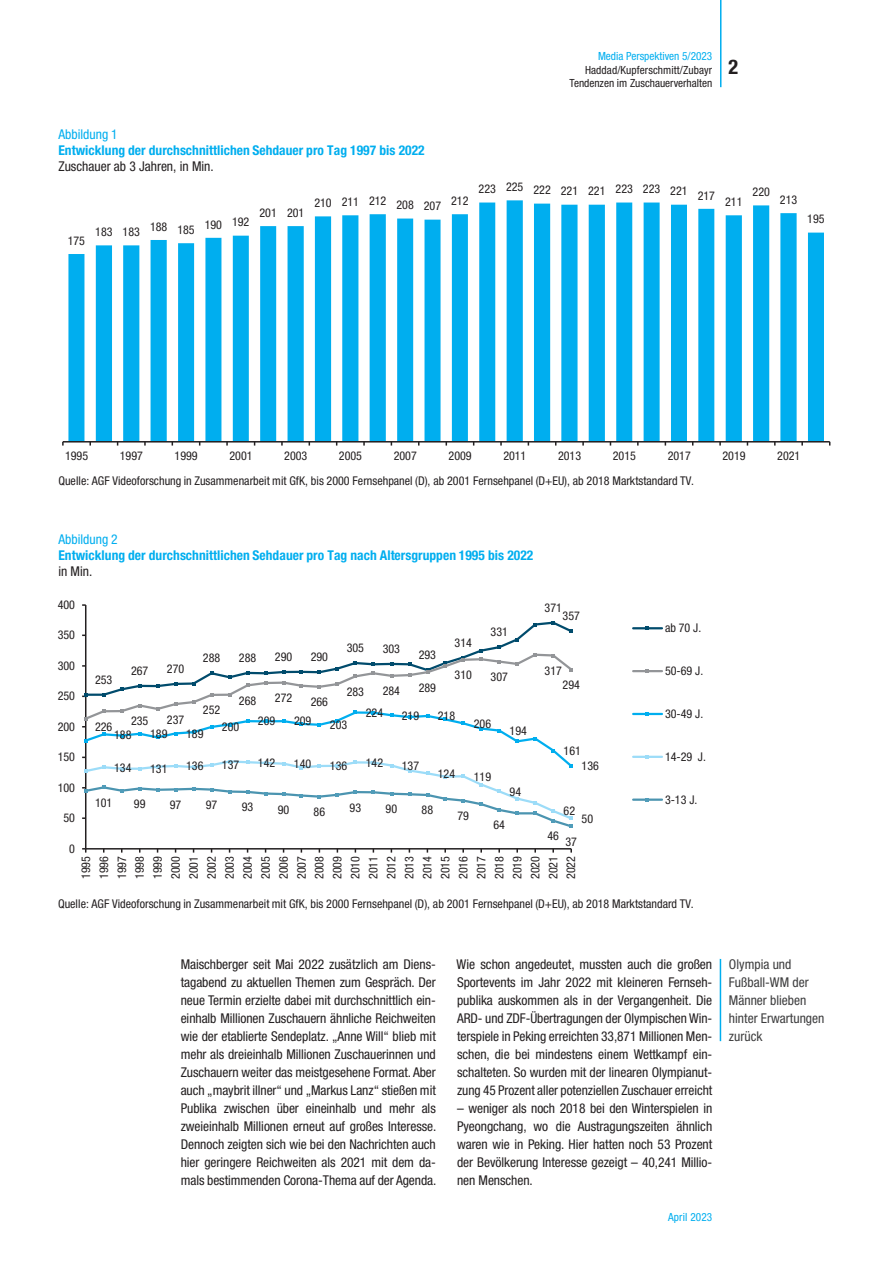
<style>
.page{position:relative;width:893px;height:1263px;background:#fff}
.page>*{position:absolute;margin:0;border:0;box-sizing:border-box;transform-origin:0 0}
.t1{font:700 condensed 20.25px "Helvetica Neue LT Std";color:#231f20}
.t2{font:condensed 13.5px/18px "Helvetica Neue LT Std";letter-spacing:-.005em;color:#231f20;text-align:justify}
.t3{font:700 condensed 13.5px "Helvetica Neue LT Std";letter-spacing:.005em;color:#00aeef}
.t4{font:condensed 13.5px/18px "Helvetica Neue LT Std";color:#3e3e3f}
.t5{font:condensed 13.5px "Helvetica Neue LT Std";letter-spacing:.005em;color:#00aeef}
.t6{font:condensed 12px/18px "Helvetica Neue LT Std";color:#231f20;text-align:justify}
.t7{font:condensed 11.25px/13.5px "Helvetica Neue LT Std";color:#231f20;text-align:right}
.t8{font:condensed 11.25px "Helvetica Neue LT Std";color:#00aeef}
</style>
<div class="page">
<hr style="left:720px;top:0;width:1px;height:87px;background:#00aeef">
<hr style="left:720px;top:959px;width:1px;height:82px;background:#00aeef">
<svg style="left:68px;top:200px;width:756px;height:241px"></svg>
<hr style="left:63px;top:441px;width:767px;height:1px;background:#231f20">
<hr style="left:85px;top:605px;width:1px;height:244px;background:#231f20">
<hr style="left:86px;top:848px;width:485px;height:1px;background:#231f20">
<svg style="left:82px;top:620px;width:491px;height:209px"></svg>
<hr style="left:633px;top:627px;width:29px;height:2px;background:#004b6c">
<hr style="left:633px;top:670px;width:29px;height:2px;background:#939598">
<hr style="left:633px;top:713px;width:29px;height:2px;background:#00aeef">
<hr style="left:633px;top:756px;width:29px;height:2px;background:#9cdcf8">
<hr style="left:633px;top:798px;width:29px;height:3px;background:#4b94b0">
<p class="t8" style="left:598px;top:50px;width:116px">Media Perspektiven 5/2023</p>
<p class="t7" style="left:570px;top:63px;width:144px">Haddad/Kupferschmitt/Zubayr<br>Tendenzen im Zuschauerverhalten</p>
<h1 class="t1" style="left:728px;top:54px;width:11px">2</h1>
<p class="t5" style="left:58px;top:127px;width:61px">Abbildung 1</p>
<p class="t3" style="left:58px;top:142px;width:368px">Entwicklung der durchschnittlichen Sehdauer pro Tag 1997 bis 2022</p>
<p class="t2" style="left:58px;top:157px;width:157px">Zuschauer ab 3 Jahren, in Min.</p>
<p class="t6" style="left:68px;top:231px;width:19px">175</p>
<p class="t6" style="left:95px;top:219px;width:156px">183 183 188 185 190 192</p>
<p class="t6" style="left:259px;top:203px;width:46px">201 201</p>
<p class="t6" style="left:314px;top:193px;width:156px">210 211 212 208 207 212</p>
<p class="t6" style="left:479px;top:181px;width:238px">223 225 222 221 221 223 223 221 217</p>
<p class="t6" style="left:725px;top:193px;width:19px">211</p>
<p class="t6" style="left:753px;top:183px;width:19px">220</p>
<p class="t6" style="left:780px;top:191px;width:19px">213</p>
<p class="t6" style="left:807px;top:210px;width:19px">195</p>
<p class="t6" style="left:65px;top:447px;width:25px">1995</p>
<p class="t6" style="left:120px;top:447px;width:25px">1997</p>
<p class="t6" style="left:175px;top:447px;width:25px">1999</p>
<p class="t6" style="left:229px;top:447px;width:25px">2001</p>
<p class="t6" style="left:284px;top:447px;width:25px">2003</p>
<p class="t6" style="left:339px;top:447px;width:25px">2005</p>
<p class="t6" style="left:394px;top:447px;width:25px">2007</p>
<p class="t6" style="left:449px;top:447px;width:25px">2009</p>
<p class="t6" style="left:503px;top:447px;width:25px">2011</p>
<p class="t6" style="left:558px;top:447px;width:25px">2013</p>
<p class="t6" style="left:613px;top:447px;width:25px">2015</p>
<p class="t6" style="left:668px;top:447px;width:25px">2017</p>
<p class="t6" style="left:722px;top:447px;width:25px">2019</p>
<p class="t6" style="left:777px;top:447px;width:25px">2021</p>
<p class="t6" style="left:58px;top:471px;width:637px">Quelle: AGF Videoforschung in Zusammenarbeit mit GfK, bis 2000 Fernsehpanel (D), ab 2001 Fernsehpanel (D+EU), ab 2018 Marktstandard TV.</p>
<p class="t5" style="left:58px;top:532px;width:61px">Abbildung 2</p>
<p class="t3" style="left:58px;top:547px;width:476px">Entwicklung der durchschnittlichen Sehdauer pro Tag nach Altersgruppen 1995 bis 2022</p>
<p class="t2" style="left:58px;top:562px;width:36px">in Min.</p>
<p class="t6" style="left:58px;top:595px;width:19px">400</p>
<p class="t6" style="left:58px;top:626px;width:19px">350</p>
<p class="t6" style="left:58px;top:656px;width:19px">300</p>
<p class="t6" style="left:58px;top:687px;width:19px">250</p>
<p class="t6" style="left:58px;top:717px;width:19px">200</p>
<p class="t6" style="left:491px;top:623px;width:19px">331</p>
<p class="t6" style="left:455px;top:633px;width:19px">314</p>
<p class="t6" style="left:347px;top:639px;width:19px">305</p>
<p class="t6" style="left:383px;top:640px;width:19px">303</p>
<p class="t6" style="left:419px;top:646px;width:19px">293</p>
<p class="t6" style="left:203px;top:649px;width:19px">288</p>
<p class="t6" style="left:239px;top:649px;width:19px">288</p>
<p class="t6" style="left:275px;top:648px;width:19px">290</p>
<p class="t6" style="left:311px;top:648px;width:19px">290</p>
<p class="t6" style="left:131px;top:662px;width:19px">267</p>
<p class="t6" style="left:167px;top:660px;width:19px">270</p>
<p class="t6" style="left:455px;top:666px;width:19px">310</p>
<p class="t6" style="left:491px;top:668px;width:19px">307</p>
<p class="t6" style="left:95px;top:671px;width:19px">253</p>
<p class="t6" style="left:347px;top:682px;width:19px">283</p>
<p class="t6" style="left:383px;top:682px;width:19px">284</p>
<p class="t6" style="left:419px;top:678px;width:19px">289</p>
<p class="t6" style="left:239px;top:691px;width:19px">268</p>
<p class="t6" style="left:275px;top:689px;width:19px">272</p>
<p class="t6" style="left:311px;top:693px;width:19px">266</p>
<p class="t6" style="left:203px;top:701px;width:19px">252</p>
<p class="t6" style="left:366px;top:703px;width:19px">224</p>
<p class="t6" style="left:402px;top:706px;width:19px">219</p>
<p class="t6" style="left:438px;top:707px;width:19px">218</p>
<p class="t6" style="left:131px;top:712px;width:19px">235</p>
<p class="t6" style="left:167px;top:710px;width:19px">237</p>
<p class="t6" style="left:258px;top:712px;width:19px">209</p>
<p class="t6" style="left:294px;top:712px;width:19px">209</p>
<p class="t6" style="left:330px;top:715px;width:19px">203</p>
<p class="t6" style="left:474px;top:714px;width:19px">206</p>
<p class="t6" style="left:95px;top:717px;width:19px">226</p>
<p class="t6" style="left:222px;top:718px;width:19px">200</p>
<p class="t6" style="left:510px;top:721px;width:19px">194</p>
<p class="t6" style="left:114px;top:725px;width:19px">188</p>
<p class="t6" style="left:150px;top:725px;width:19px">189</p>
<p class="t6" style="left:186px;top:724px;width:19px">189</p>
<p class="t6" style="left:545px;top:598px;width:19px">371</p>
<p class="t6" style="left:563px;top:607px;width:19px">357</p>
<p class="t6" style="left:545px;top:661px;width:19px">317</p>
<p class="t6" style="left:563px;top:676px;width:19px">294</p>
<p class="t6" style="left:58px;top:748px;width:19px">150</p>
<p class="t6" style="left:564px;top:741px;width:19px">161</p>
<p class="t6" style="left:258px;top:753px;width:19px">142</p>
<p class="t6" style="left:294px;top:755px;width:19px">140</p>
<p class="t6" style="left:330px;top:757px;width:19px">136</p>
<p class="t6" style="left:366px;top:753px;width:19px">142</p>
<p class="t6" style="left:402px;top:756px;width:19px">137</p>
<p class="t6" style="left:114px;top:758px;width:19px">134</p>
<p class="t6" style="left:150px;top:760px;width:19px">131</p>
<p class="t6" style="left:186px;top:757px;width:19px">136</p>
<p class="t6" style="left:222px;top:756px;width:19px">137</p>
<p class="t6" style="left:582px;top:757px;width:19px">136</p>
<p class="t6" style="left:438px;top:764px;width:19px">124</p>
<p class="t6" style="left:474px;top:767px;width:19px">119</p>
<p class="t6" style="left:58px;top:778px;width:19px">100</p>
<p class="t6" style="left:510px;top:782px;width:13px">94</p>
<p class="t6" style="left:64px;top:809px;width:13px">50</p>
<p class="t6" style="left:95px;top:793px;width:19px">101</p>
<p class="t6" style="left:134px;top:795px;width:13px">99</p>
<p class="t6" style="left:170px;top:795px;width:13px">97</p>
<p class="t6" style="left:206px;top:796px;width:13px">97</p>
<p class="t6" style="left:242px;top:798px;width:13px">93</p>
<p class="t6" style="left:278px;top:800px;width:13px">90</p>
<p class="t6" style="left:314px;top:802px;width:13px">86</p>
<p class="t6" style="left:350px;top:798px;width:13px">93</p>
<p class="t6" style="left:386px;top:800px;width:13px">90</p>
<p class="t6" style="left:422px;top:801px;width:13px">88</p>
<p class="t6" style="left:457px;top:807px;width:13px">79</p>
<p class="t6" style="left:493px;top:816px;width:13px">64</p>
<p class="t6" style="left:564px;top:802px;width:13px">62</p>
<p class="t6" style="left:582px;top:809px;width:13px">50</p>
<p class="t6" style="left:69px;top:839px;width:7px">0</p>
<p class="t6" style="left:547px;top:829px;width:31px">46 37</p>
<p class="t6" style="left:77px;top:879px;width:25px;rotate:-90deg">1995<br>1996<br>1997<br>1998<br>1999<br>2000<br>2001<br>2002<br>2003<br>2004<br>2005<br>2006<br>2007<br>2008<br>2009<br>2010<br>2011<br>2012<br>2013<br>2014<br>2015<br>2016<br>2017<br>2018<br>2019<br>2020<br>2021<br>2022</p>
<p class="t6" style="left:665px;top:619px;width:38px">ab 70 J.</p>
<p class="t6" style="left:665px;top:662px;width:40px">50-69 J.</p>
<p class="t6" style="left:665px;top:704px;width:40px">30-49 J.</p>
<p class="t6" style="left:665px;top:747px;width:43px">14-29 J.</p>
<p class="t6" style="left:665px;top:790px;width:34px">3-13 J.</p>
<p class="t6" style="left:58px;top:895px;width:637px">Quelle: AGF Videoforschung in Zusammenarbeit mit GfK, bis 2000 Fernsehpanel (D), ab 2001 Fernsehpanel (D+EU), ab 2018 Marktstandard TV.</p>
<p class="t2" style="left:181px;top:955px;width:257px">Maischberger seit Mai 2022 zusätzlich am Diens&shy;tagabend zu aktuellen Themen zum Gespräch. Der neue Termin erzielte dabei mit durchschnittlich ein&shy;einhalb Millionen Zuschauern ähnliche Reichweiten wie der etablierte Sendeplatz. „Anne Will“ blieb mit mehr als dreieinhalb Millionen Zuschauerinnen und Zuschauern weiter das meistgesehene Format. Aber auch „maybrit illner“ und „Markus Lanz“ stießen mit Publika zwischen über eineinhalb und mehr als zweieinhalb Millionen erneut auf großes Interesse.<br>Dennoch zeigten sich wie bei den Nachrichten auch hier geringere Reichweiten als 2021 mit dem da&shy;mals bestimmenden Corona-Thema auf der Agenda.</p>
<p class="t2" style="left:457px;top:955px;width:257px">Wie schon angedeutet, mussten auch die großen Sportevents im Jahr 2022 mit kleineren Fernseh&shy;publika auskommen als in der Vergangenheit. Die ARD- und ZDF-Übertragungen der Olympischen Win&shy;terspiele in Peking erreichten 33,871 Millionen Men&shy;schen, die bei mindestens einem Wettkampf ein&shy;schalteten. So wurden mit der linearen Olympianut&shy;zung 45 Prozent aller potenziellen Zuschauer erreicht</p>
<p class="t2" style="left:457px;top:1099px;width:257px">– weniger als noch 2018 bei den Winterspielen in Pyeongchang, wo die Austragungszeiten ähnlich waren wie in Peking. Hier hatten noch 53 Prozent der Bevölkerung Interesse gezeigt – 40,241 Millio&shy;nen Menschen.</p>
<p class="t8" style="left:668px;top:1211px;width:46px">April 2023</p>
<p class="t4" style="left:729px;top:955px;width:97px">Olympia und<br>Fußball-WM der<br>Männer blieben hinter Erwartungen zurück</p>
</div>
